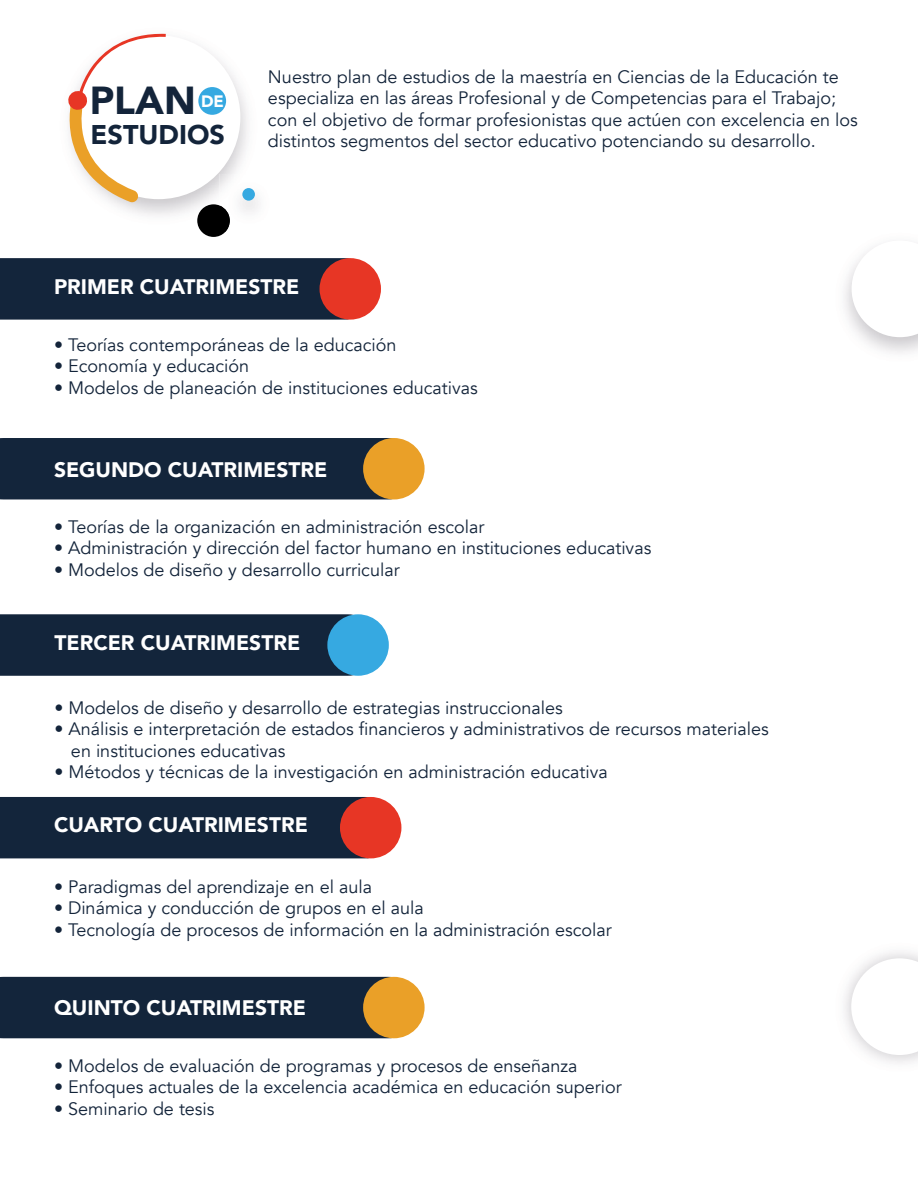
<style>
.page{position:relative;width:918px;height:1188px;background:#fff}
.page>*{position:absolute;margin:0;border:0;box-sizing:border-box;transform-origin:0 0}
.t1{font:900 39px "Avenir";color:#13243a}
.t2{font:900 27px "Avenir";color:#13243a}
.t3{font:900 21px "Avenir";color:#fff}
.t4{font:18px/21.6px "Avenir";color:#13243a}
.t5{font:900 16.5px "Avenir";color:#fff}
</style>
<div class="page">
<img style="left:111px;top:49px;width:137px;height:181px">
<div style="left:77px;top:35px;width:163px;height:164px;background:#fff;border-radius:50%"></div>
<svg style="left:68px;top:33px;width:98px;height:169px"></svg>
<div style="left:198px;top:87px;width:28px;height:28px;background:#36a9e1;border-radius:50%"></div>
<div style="left:197px;top:204px;width:33px;height:33px;background:#000;border-radius:50%"></div>
<img style="left:220px;top:174px;width:39px;height:56px">
<img style="left:220px;top:206px;width:10px;height:26px">
<div style="left:242px;top:188px;width:13px;height:13px;background:#36a9e1;border-radius:50%"></div>
<div style="left:0;top:977px;width:419px;height:61px;background:#13253b"></div>
<div style="left:363px;top:977px;width:62px;height:61px;background:#eaa028;border-radius:50%"></div>
<svg style="left:851px;top:958px;width:67px;height:97px"></svg>
<div style="left:0;top:258px;width:375px;height:62px;background:#13253b"></div>
<div style="left:320px;top:258px;width:61px;height:62px;background:#e73625;border-radius:50%"></div>
<svg style="left:852px;top:241px;width:66px;height:96px"></svg>
<div style="left:0;top:797px;width:395px;height:61px;background:#13253b"></div>
<div style="left:340px;top:797px;width:61px;height:61px;background:#e73625;border-radius:50%"></div>
<div style="left:0;top:438px;width:419px;height:61px;background:#13253b"></div>
<div style="left:363px;top:438px;width:62px;height:61px;background:#eaa028;border-radius:50%"></div>
<div style="left:0;top:614px;width:375px;height:62px;background:#13253b"></div>
<div style="left:327px;top:614px;width:62px;height:62px;background:#36a9e1;border-radius:50%"></div>
<h1 class="t1" style="left:90px;top:67px;width:108px">PLAN</h1>
<h2 class="t2" style="left:91px;top:112px;width:136px">ESTUDIOS</h2>
<p class="t5" style="left:201px;top:88px;width:24px">DE</p>
<p class="t4" style="left:268px;top:66px;width:591px">Nuestro plan de estudios de la maestría en Ciencias de la Educación te especializa en las áreas Profesional y de Competencias para el Trabajo; con el objetivo de formar profesionistas que actúen con excelencia en los distintos segmentos del sector educativo potenciando su desarrollo.</p>
<p class="t3" style="left:54px;top:268px;width:247px">PRIMER CUATRIMESTRE</p>
<p class="t4" style="left:54px;top:334px;width:344px">• Teorías contemporáneas de la educación</p>
<p class="t4" style="left:54px;top:356px;width:197px">• Economía y educación</p>
<p class="t4" style="left:54px;top:377px;width:425px">• Modelos de planeación de instituciones educativas</p>
<p class="t3" style="left:54px;top:451px;width:275px">SEGUNDO CUATRIMESTRE</p>
<p class="t4" style="left:54px;top:516px;width:432px">• Teorías de la organización en administración escolar</p>
<p class="t4" style="left:54px;top:538px;width:599px">• Administración y dirección del factor humano en instituciones educativas</p>
<p class="t4" style="left:54px;top:559px;width:347px">• Modelos de diseño y desarrollo curricular</p>
<p class="t3" style="left:54px;top:624px;width:247px">TERCER CUATRIMESTRE</p>
<p class="t4" style="left:54px;top:697px;width:510px">• Modelos de diseño y desarrollo de estrategias instruccionales</p>
<p class="t4" style="left:71px;top:718px;width:699px;text-indent:-17px">• Análisis e interpretación de estados financieros y administrativos de recursos materiales en instituciones educativas</p>
<p class="t4" style="left:54px;top:762px;width:555px">• Métodos y técnicas de la investigación en administración educativa</p>
<p class="t3" style="left:54px;top:807px;width:255px">CUARTO CUATRIMESTRE</p>
<p class="t4" style="left:54px;top:876px;width:320px">• Paradigmas del aprendizaje en el aula</p>
<p class="t4" style="left:54px;top:898px;width:371px">• Dinámica y conducción de grupos en el aula</p>
<p class="t4" style="left:54px;top:919px;width:559px">• Tecnología de procesos de información en la administración escolar</p>
<p class="t3" style="left:54px;top:990px;width:253px">QUINTO CUATRIMESTRE</p>
<p class="t4" style="left:54px;top:1055px;width:525px">• Modelos de evaluación de programas y procesos de enseñanza</p>
<p class="t4" style="left:54px;top:1077px;width:569px">• Enfoques actuales de la excelencia académica en educación superior</p>
<p class="t4" style="left:54px;top:1098px;width:162px">• Seminario de tesis</p>
</div>
